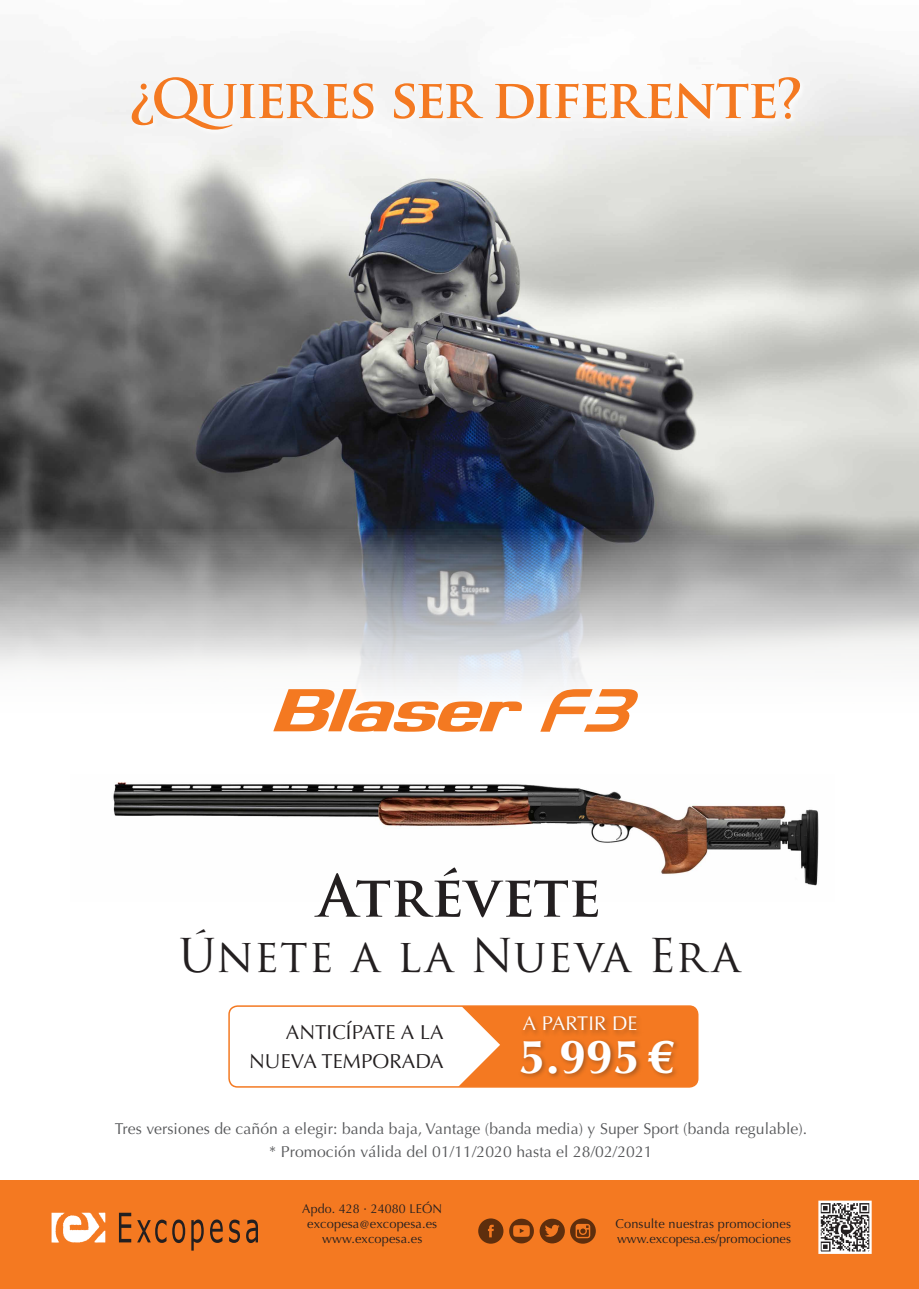
<style>
.page{position:relative;width:919px;height:1289px;background:#fff}
.page>*{position:absolute;margin:0;border:0;box-sizing:border-box;transform-origin:0 0}
.t1{font:700 56.25px "Trajan Pro";letter-spacing:-.005em;color:#231f20}
.t2{font:700 53.1px "Trajan Pro";letter-spacing:-.05em;color:#f47921}
.t3{font:700 48px "Optima";color:#fff}
.t4{font:45.45px "Trajan Pro";letter-spacing:.015em;color:#231f20}
.t5{font:20.25px/28.3px "Optima";letter-spacing:.005em;color:#231f20;text-align:right}
.t6{font:19.95px "Optima";letter-spacing:.005em;color:#fff}
.t7{font:15.75px "Optima";letter-spacing:.005em;color:#57585a}
.t8{font:12.75px "Optima";letter-spacing:.01em;color:#231f20}
</style>
<div class="page">
<img style="left:0;top:59px;width:918px;height:628px">
<img style="left:113px;top:782px;width:706px;height:104px">
<div style="left:452px;top:1006px;width:245px;height:80px;background:#f47921;border-radius:9px"></div>
<svg style="left:357px;top:1008px;width:143px;height:80px"></svg>
<div style="left:0;top:1180px;width:918px;height:108px;background:#f47921"></div>
<div style="left:521px;top:1014px;width:122px;height:23px;background:#231f20;opacity:.35"></div>
<div style="left:518px;top:1038px;width:162px;height:42px;background:#231f20;opacity:.35"></div>
<svg style="left:273px;top:689px;width:249px;height:42px"></svg>
<svg style="left:540px;top:689px;width:98px;height:42px"></svg>
<svg style="left:119px;top:1212px;width:12px;height:30px"></svg>
<svg style="left:137px;top:1219px;width:29px;height:23px"></svg>
<svg style="left:172px;top:1219px;width:13px;height:23px"></svg>
<svg style="left:191px;top:1219px;width:13px;height:31px"></svg>
<svg style="left:210px;top:1219px;width:13px;height:23px"></svg>
<svg style="left:229px;top:1219px;width:11px;height:23px"></svg>
<svg style="left:246px;top:1219px;width:12px;height:23px"></svg>
<svg style="left:52px;top:1212px;width:53px;height:30px"></svg>
<svg style="left:818px;top:1200px;width:54px;height:54px;background:#a49f9d"></svg>
<svg style="left:478px;top:1218px;width:25px;height:25px"></svg>
<svg style="left:509px;top:1218px;width:86px;height:25px"></svg>
<div style="left:228px;top:1005px;width:470px;height:82px;border:2px solid #f47921;border-radius:9px"></div>
<div style="left:129px;top:75px;width:677px;height:61px;background:#f6f6f6"></div>
<p class="t2" style="left:128px;top:66px;width:677px">¿Quieres ser diferente?</p>
<p class="t1" style="left:318px;top:861px;width:285px">Atrévete</p>
<p class="t4" style="left:179px;top:926px;width:563px">Únete a la Nueva Era</p>
<p class="t5" style="left:249px;top:1018px;width:196px">ANTICÍPATE A LA<br>NUEVA TEMPORADA</p>
<p class="t6" style="left:523px;top:1011px;width:116px">A PARTIR DE</p>
<p class="t3" style="left:519px;top:1028px;width:156px">5.995 €</p>
<p class="t7" style="left:115px;top:1119px;width:694px">Tres versiones de cañón a elegir: banda baja, Vantage (banda media) y Super Sport (banda regulable).</p>
<p class="t7" style="left:269px;top:1142px;width:385px">* Promoción válida del 01/11/2020 hasta el 28/02/2021</p>
<p class="t8" style="left:302px;top:1200px;width:141px">Apdo. 428 · 24080 LEÓN</p>
<p class="t8" style="left:307px;top:1215px;width:131px">excopesa@excopesa.es</p>
<p class="t8" style="left:322px;top:1230px;width:102px">www.excopesa.es</p>
<p class="t8" style="left:615px;top:1215px;width:177px">Consulte nuestras promociones</p>
<p class="t8" style="left:617px;top:1230px;width:175px">www.excopesa.es/promociones</p>
</div>
